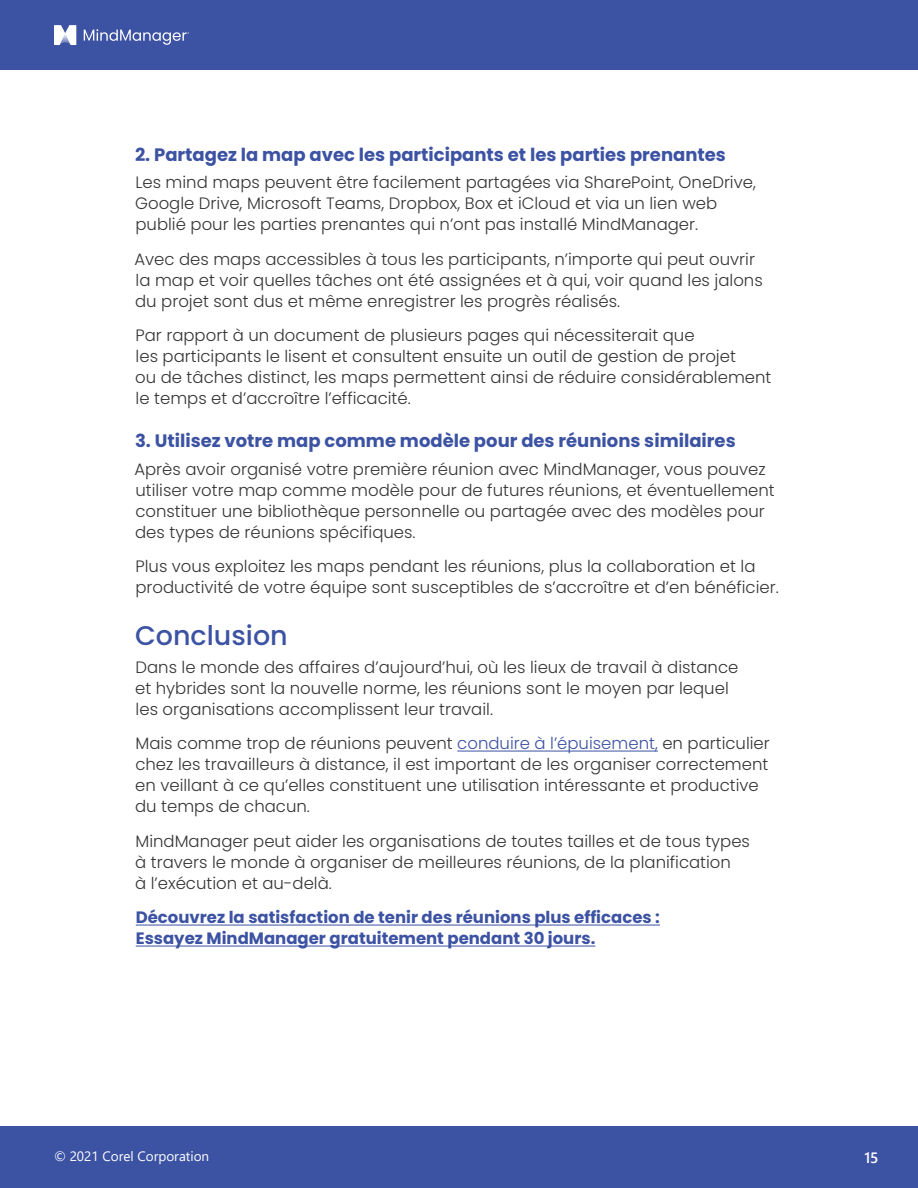
<style>
.page{position:relative;width:918px;height:1188px;background:#fff}
.page>*{position:absolute;margin:0;border:0;box-sizing:border-box;transform-origin:0 0}
.t1{font:500 27px "Poppins";color:#3c52a3}
.t2{font:700 18px "Poppins";color:#3c52a3}
.body{font:300 16.5px/21px "Poppins";color:#353535}
.body-2{font:700 16.5px/21px "Poppins";color:#3c52a3}
.t3{font:600 15px "Segoe UI";color:#fff}
.t4{font:13.5px "Segoe UI";color:#fff}
.s1{color:#3c52a3}
</style>
<div class="page">
<div style="left:0;top:1126px;width:918px;height:62px;background:#3c52a3"></div>
<div style="left:0;top:0;width:918px;height:70px;background:#3c52a3"></div>
<svg style="left:54px;top:25px;width:22px;height:20px"></svg>
<svg style="left:84px;top:29px;width:105px;height:16px"></svg>
<hr style="left:457px;top:751px;width:201px;height:1px;background:#3c52a3">
<hr style="left:136px;top:925px;width:524px;height:1px;background:#3c52a3">
<hr style="left:136px;top:946px;width:459px;height:1px;background:#3c52a3">
<h3 class="t2" style="left:135px;top:144px;width:592px">2. Partagez la map avec les participants et les parties prenantes</h3>
<p class="body" style="left:135px;top:172px;width:622px">Les mind maps peuvent être facilement partagées via SharePoint, OneDrive,<br>Google Drive, Microsoft Teams, Dropbox, Box et iCloud et via un lien web publié pour les parties prenantes qui n’ont pas installé MindManager.</p>
<p class="body" style="left:134px;top:249px;width:630px">Avec des maps accessibles à tous les participants, n’importe qui peut ouvrir la map et voir quelles tâches ont été assignées et à qui, voir quand les jalons du projet sont dus et même enregistrer les progrès réalisés.</p>
<p class="body" style="left:135px;top:325px;width:638px">Par rapport à un document de plusieurs pages qui nécessiterait que<br>les participants le lisent et consultent ensuite un outil de gestion de projet<br>ou de tâches distinct, les maps permettent ainsi de réduire considérablement le temps et d’accroître l’efficacité.</p>
<h3 class="t2" style="left:135px;top:430px;width:602px">3. Utilisez votre map comme modèle pour des réunions similaires</h3>
<p class="body" style="left:134px;top:459px;width:642px">Après avoir organisé votre première réunion avec MindManager, vous pouvez utiliser votre map comme modèle pour de futures réunions, et éventuellement constituer une bibliothèque personnelle ou partagée avec des modèles pour des types de réunions spécifiques.</p>
<p class="body" style="left:135px;top:556px;width:645px">Plus vous exploitez les maps pendant les réunions, plus la collaboration et la productivité de votre équipe sont susceptibles de s’accroître et d’en bénéficier.</p>
<h2 class="t1" style="left:135px;top:620px;width:154px">Conclusion</h2>
<p class="body" style="left:135px;top:657px;width:605px">Dans le monde des affaires d’aujourd’hui, où les lieux de travail à distance et hybrides sont la nouvelle norme, les réunions sont le moyen par lequel les organisations accomplissent leur travail.</p>
<p class="body" style="left:135px;top:733px;width:636px">Mais comme trop de réunions peuvent <span class="s1">conduire à l’épuisement,</span> en particulier chez les travailleurs à distance, il est important de les organiser correctement en veillant à ce qu’elles constituent une utilisation intéressante et productive du temps de chacun.</p>
<p class="body" style="left:135px;top:831px;width:616px">MindManager peut aider les organisations de toutes tailles et de tous types à travers le monde à organiser de meilleures réunions, de la planification<br>à l’exécution et au-delà.</p>
<p class="body-2" style="left:136px;top:907px;width:526px">Découvrez la satisfaction de tenir des réunions plus efficaces :<br>Essayez MindManager gratuitement pendant 30 jours.</p>
<p class="t4" style="left:54px;top:1144px;width:157px">© 2021 Corel Corporation</p>
<p class="t3" style="left:864px;top:1144px;width:16px">15</p>
</div>
